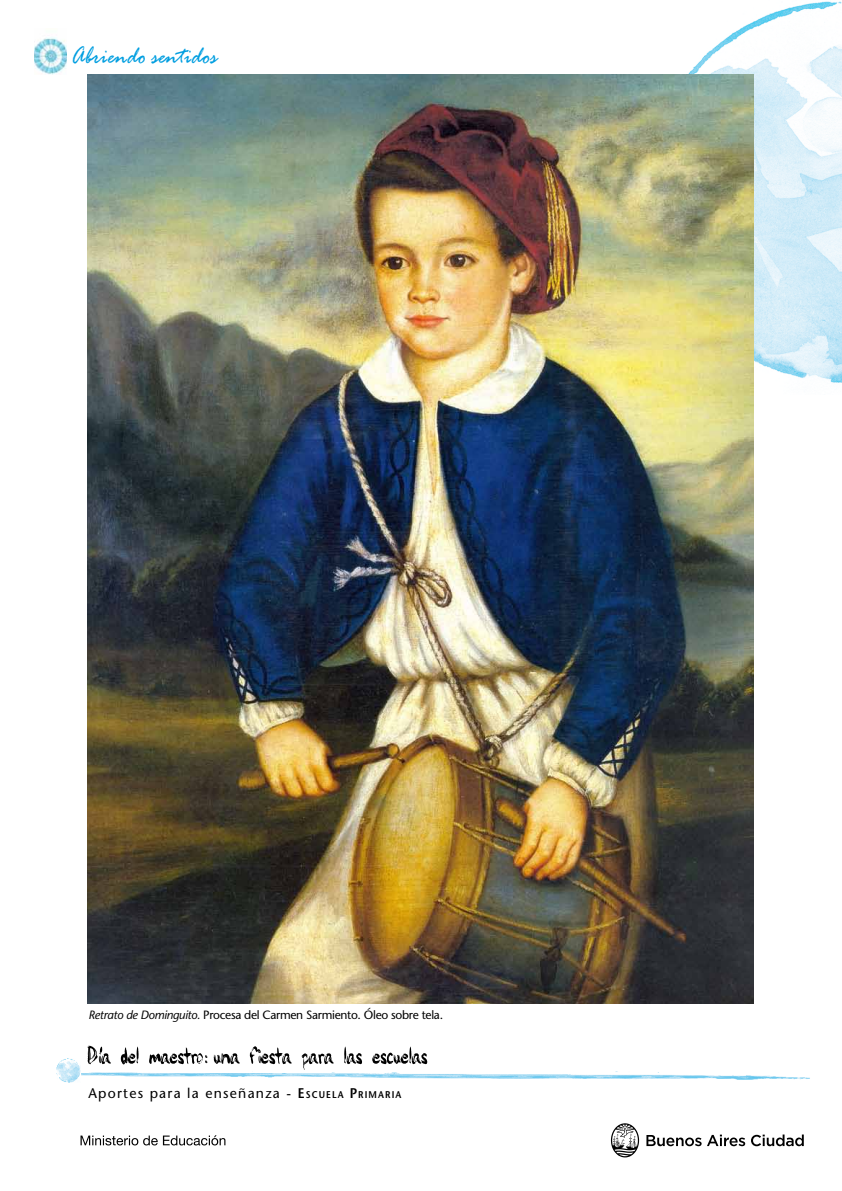
<style>
.page{position:relative;width:842px;height:1191px;background:#fff}
.page>*{position:absolute;margin:0;border:0;box-sizing:border-box;transform-origin:0 0}
.t1{font:italic 26px "Rage";color:#009ee0;scale:.9 1}
.t2{font:500 14px "Stone Sans Std";letter-spacing:.09em;color:#000}
.t3{font:500 12px "Stone Sans Std";letter-spacing:-.025em;color:#000}
.s1{font-style:italic}
.s2{font-weight:600}
.s3{font-weight:600;font-size:9.8px}
</style>
<div class="page">
<img style="left:644px;top:1px;width:198px;height:382px">
<img style="left:81px;top:1061px;width:729px;height:19px">
<img style="left:57px;top:1058px;width:24px;height:24px">
<svg style="left:87px;top:1045px;width:340px;height:25px"></svg>
<svg style="left:81px;top:1135px;width:144px;height:10px"></svg>
<svg style="left:646px;top:1134px;width:99px;height:12px"></svg>
<svg style="left:751px;top:1134px;width:53px;height:12px"></svg>
<svg style="left:611px;top:1123px;width:28px;height:34px"></svg>
<img style="left:34px;top:37px;width:33px;height:38px">
<img style="left:88px;top:75px;width:665px;height:928px">
<h1 class="t1" style="left:71px;top:42px;width:164px">Abriendo sentidos</h1>
<p class="t3" style="left:88px;top:1007px;width:356px"><span class="s1">Retrato de Dominguito.</span> Procesa del Carmen Sarmiento. Óleo sobre tela.</p>
<p class="t2" style="left:88px;top:1084px;width:315px">Aportes para la enseñanza - <span class="s2">E</span><span class="s3">SCUE LA</span> <span class="s2">P</span><span class="s3">RIMARIA</span></p>
</div>
